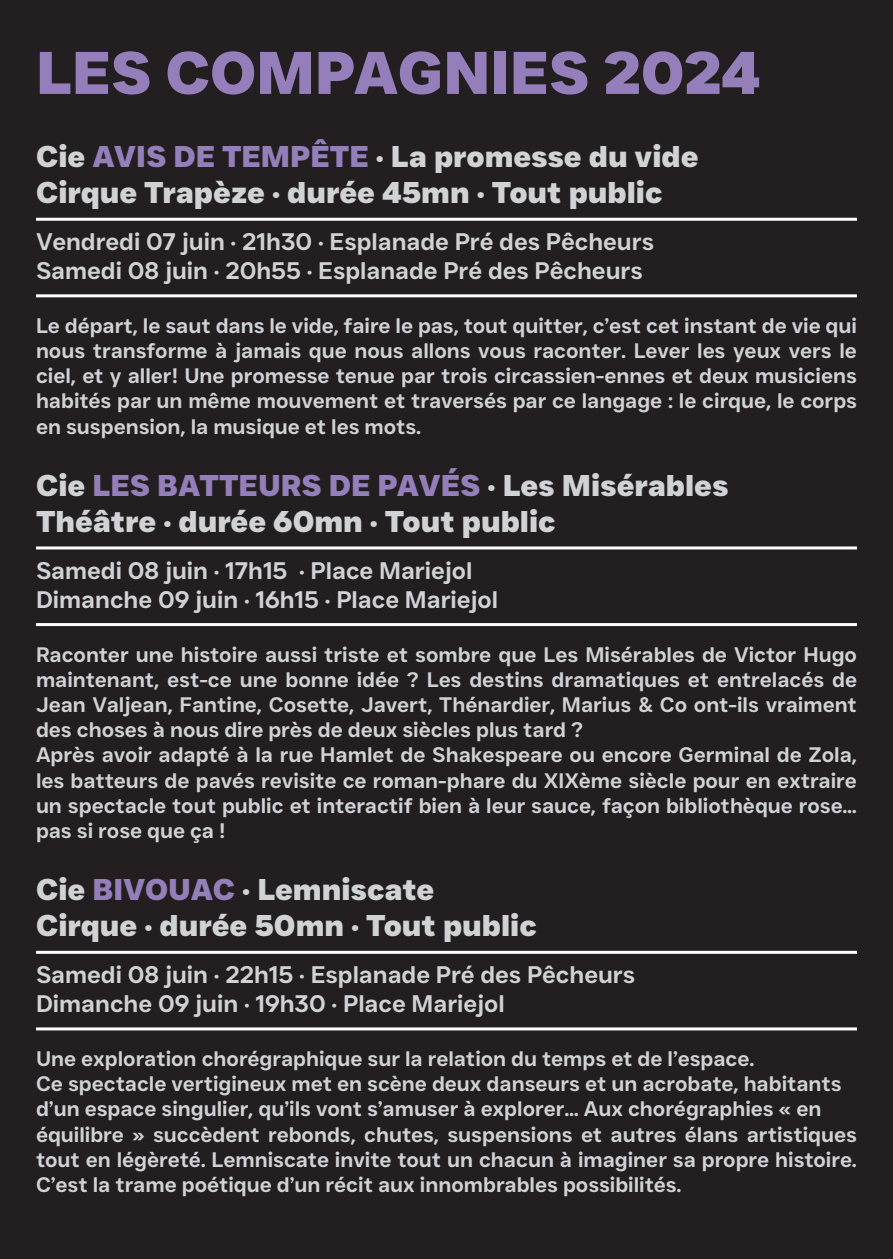
<style>
.page{position:relative;width:893px;height:1259px;background:#231f20}
.page>*{position:absolute;margin:0;border:0;box-sizing:border-box;transform-origin:0 0}
.t1{font:700 expanded 60px "JUST Sans";color:#957fba}
.t2{font:700 expanded 30px/36px "JUST Sans";color:#d1d2d4}
.t3{font:600 24px/28.8px "JUST Sans";color:#d1d2d4}
.t4{font:600 21px/25.2px "JUST Sans";color:#d1d2d4}
.s1{color:#947fba}
</style>
<div class="page">
<hr style="left:36px;top:294px;width:821px;height:3px;background:#fff">
<hr style="left:36px;top:1027px;width:821px;height:3px;background:#fff">
<hr style="left:36px;top:623px;width:821px;height:3px;background:#fff">
<hr style="left:36px;top:218px;width:821px;height:3px;background:#fff">
<hr style="left:36px;top:951px;width:821px;height:3px;background:#fff">
<hr style="left:36px;top:546px;width:821px;height:3px;background:#fff">
<h1 class="t1" style="left:36px;top:35px;width:725px">LES COMPAGNIES 2024</h1>
<h2 class="t2" style="left:36px;top:138px;width:664px">Cie <span class="s1">AVIS DE TEMPÊTE</span> · La promesse du vide<br>Cirque Trapèze · durée 45mn · Tout public</h2>
<p class="t3" style="left:36px;top:227px;width:620px">Vendredi 07 juin · 21h30 · Esplanade Pré des Pêcheurs<br>Samedi 08 juin · 20h55 · Esplanade Pré des Pêcheurs</p>
<p class="t4" style="left:36px;top:312px;width:823px;text-align:justify">Le départ, le saut dans le vide, faire le pas, tout quitter, c’est cet instant de vie qui nous transforme à jamais que nous allons vous raconter. Lever les yeux vers le ciel, et y aller! Une promesse tenue par trois circassien-ennes et deux musiciens habités par un même mouvement et traversés par ce langage : le cirque, le corps en suspension, la musique et les mots.</p>
<h2 class="t2" style="left:36px;top:467px;width:694px">Cie <span class="s1">LES BATTEURS DE PAVÉS</span> · Les Misérables<br>Théâtre · durée 60mn · Tout public</h2>
<p class="t3" style="left:36px;top:556px;width:464px">Samedi 08 juin · 17h15 · Place Mariejol<br>Dimanche 09 juin · 16h15 · Place Mariejol</p>
<p class="t4" style="left:36px;top:641px;width:822px">Raconter une histoire aussi triste et sombre que Les Misérables de Victor Hugo maintenant, est-ce une bonne idée ? Les destins dramatiques et entrelacés de Jean Valjean, Fantine, Cosette, Javert, Thénardier, Marius &amp; Co ont-ils vraiment des choses à nous dire près de deux siècles plus tard ?<br>Après avoir adapté à la rue Hamlet de Shakespeare ou encore Germinal de Zola, les batteurs de pavés revisite ce roman-phare du XIXème siècle pour en extraire un spectacle tout public et interactif bien à leur sauce, façon bibliothèque rose… pas si rose que ça !</p>
<h2 class="t2" style="left:36px;top:871px;width:503px">Cie <span class="s1">BIVOUAC</span> · Lemniscate<br>Cirque · durée 50mn · Tout public</h2>
<p class="t3" style="left:36px;top:960px;width:601px">Samedi 08 juin · 22h15 · Esplanade Pré des Pêcheurs<br>Dimanche 09 juin · 19h30 · Place Mariejol</p>
<p class="t4" style="left:36px;top:1045px;width:822px">Une exploration chorégraphique sur la relation du temps et de l’espace.<br>Ce spectacle vertigineux met en scène deux danseurs et un acrobate, habitants d’un espace singulier, qu’ils vont s’amuser à explorer… Aux chorégraphies « en équilibre » succèdent rebonds, chutes, suspensions et autres élans artistiques tout en légèreté. Lemniscate invite tout un chacun à imaginer sa propre histoire.<br>C’est la trame poétique d’un récit aux innombrables possibilités.</p>
</div>
